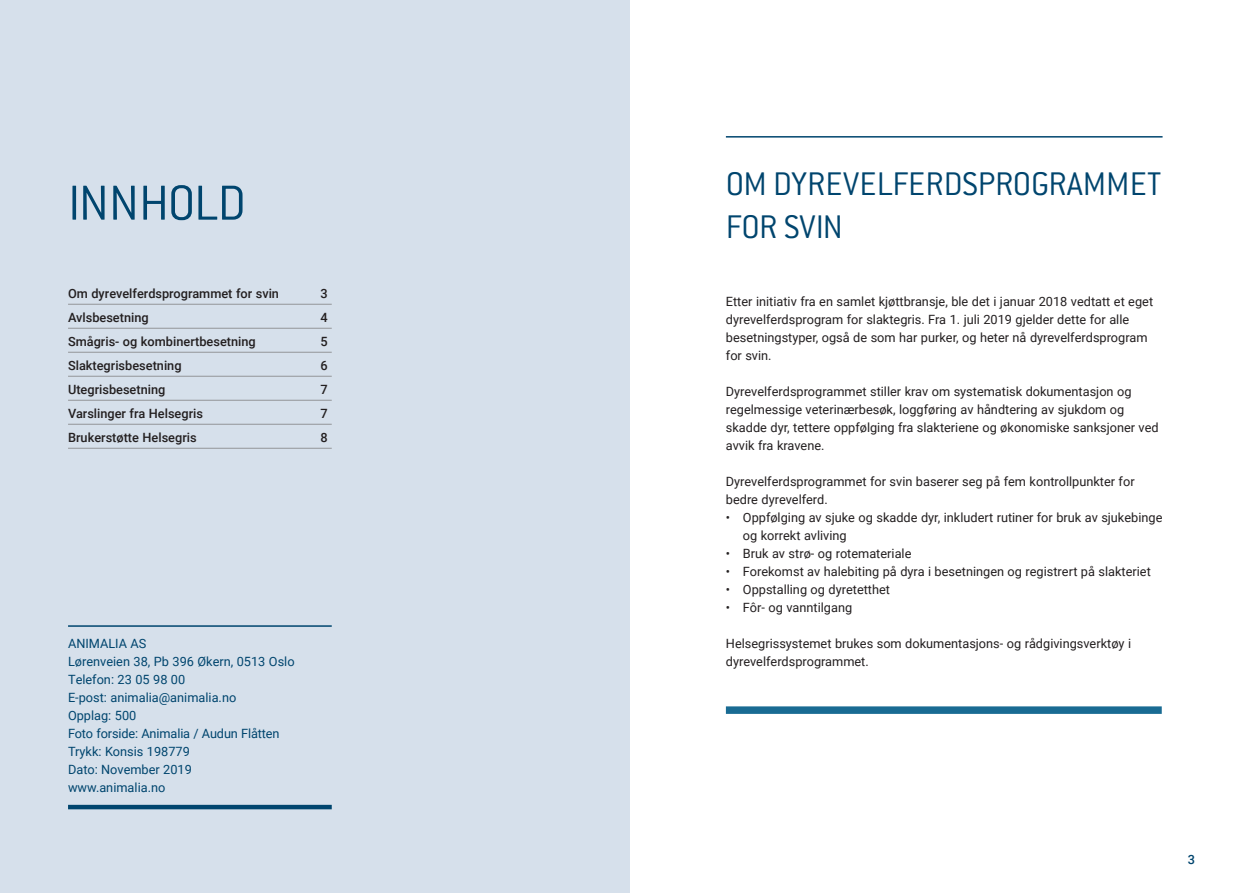
<style>
.page{position:relative;width:1259px;height:893px;background:#fff}
.page>*{position:absolute;margin:0;border:0;box-sizing:border-box;transform-origin:0 0}
.t1{font:300 54px "Conduit ITC";letter-spacing:-.02em;color:#00456e}
.t2{font:300 36px/43.2px "Conduit ITC";color:#00456e}
.t3{font:12.75px/18px "Roboto";color:#231f20}
.t4{font:12.75px/18px "Roboto";color:#00456e}
.t5{font:500 12.75px "Roboto";color:#231f20}
.t6{font:500 12.75px "Roboto";color:#00456e}
</style>
<div class="page">
<div style="left:0;top:0;width:629px;height:893px;background:#d6e0eb"></div>
<hr style="left:68px;top:625px;width:264px;height:2px;background:#00456e">
<hr style="left:68px;top:805px;width:264px;height:4px;background:#00456e">
<hr style="left:68px;top:304px;width:264px;height:1px;background:#939598">
<hr style="left:68px;top:328px;width:264px;height:1px;background:#939598">
<hr style="left:68px;top:352px;width:264px;height:1px;background:#939598">
<hr style="left:68px;top:376px;width:264px;height:1px;background:#939598">
<hr style="left:68px;top:400px;width:264px;height:1px;background:#939598">
<hr style="left:68px;top:424px;width:264px;height:1px;background:#939598">
<hr style="left:68px;top:448px;width:264px;height:1px;background:#939598">
<hr style="left:726px;top:136px;width:436px;height:2px;background:#00456e">
<div style="left:726px;top:706px;width:435px;height:8px;background:#196b93"></div>
<h1 class="t1" style="left:68px;top:173px;width:179px">INNHOLD</h1>
<p class="t5" style="left:68px;top:284px;width:212px">Om dyrevelferdsprogrammet for svin</p>
<p class="t5" style="left:320px;top:284px;width:9px">3</p>
<p class="t5" style="left:68px;top:308px;width:82px">Avlsbesetning</p>
<p class="t5" style="left:320px;top:308px;width:9px">4</p>
<p class="t5" style="left:68px;top:332px;width:189px">Smågris- og kombinertbesetning</p>
<p class="t5" style="left:320px;top:332px;width:9px">5</p>
<p class="t5" style="left:68px;top:356px;width:115px">Slaktegrisbesetning</p>
<p class="t5" style="left:320px;top:356px;width:9px">6</p>
<p class="t5" style="left:68px;top:380px;width:99px">Utegrisbesetning</p>
<p class="t5" style="left:320px;top:380px;width:9px">7</p>
<p class="t5" style="left:68px;top:404px;width:136px">Varslinger fra Helsegris</p>
<p class="t5" style="left:320px;top:404px;width:9px">7</p>
<p class="t5" style="left:68px;top:428px;width:130px">Brukerstøtte Helsegris</p>
<p class="t5" style="left:320px;top:428px;width:9px">8</p>
<p class="t4" style="left:68px;top:634px;width:228px">ANIMALIA AS<br>Lørenveien 38, Pb 396 Økern, 0513 Oslo<br>Telefon: 23 05 98 00<br>E-post: animalia@animalia.no<br>Opplag: 500<br>Foto forside: Animalia / Audun Flåtten<br>Trykk: Konsis 198779<br>Dato: November 2019<br>www.animalia.no</p>
<h2 class="t2" style="left:726px;top:162px;width:437px">OM DYREVELFERDSPROGRAMMET<br>FOR SVIN</h2>
<p class="t3" style="left:726px;top:292px;width:429px">Etter initiativ fra en samlet kjøttbransje, ble det i januar 2018 vedtatt et eget dyrevelferdsprogram for slaktegris. Fra 1. juli 2019 gjelder dette for alle besetningstyper, også de som har purker, og heter nå dyrevelferdsprogram for svin.</p>
<p class="t3" style="left:726px;top:382px;width:434px">Dyrevelferdsprogrammet stiller krav om systematisk dokumentasjon og regelmessige veterinærbesøk, loggføring av håndtering av sjukdom og skadde dyr, tettere oppfølging fra slakteriene og økonomiske sanksjoner ved avvik fra kravene.</p>
<p class="t3" style="left:726px;top:472px;width:410px">Dyrevelferdsprogrammet for svin baserer seg på fem kontrollpunkter for bedre dyrevelferd.</p>
<p class="t3" style="left:743px;top:508px;width:421px;text-indent:-17px">• Oppfølging av sjuke og skadde dyr, inkludert rutiner for bruk av sjukebinge og korrekt avliving</p>
<p class="t3" style="left:726px;top:544px;width:187px">• Bruk av strø- og rotemateriale</p>
<p class="t3" style="left:726px;top:562px;width:426px">• Forekomst av halebiting på dyra i besetningen og registrert på slakteriet</p>
<p class="t3" style="left:726px;top:580px;width:166px">• Oppstalling og dyretetthet</p>
<p class="t3" style="left:726px;top:598px;width:128px">• Fôr- og vanntilgang</p>
<p class="t3" style="left:726px;top:634px;width:407px">Helsegrissystemet brukes som dokumentasjons- og rådgivingsverktøy i dyrevelferdsprogrammet.</p>
<p class="t6" style="left:1188px;top:850px;width:9px">3</p>
</div>
